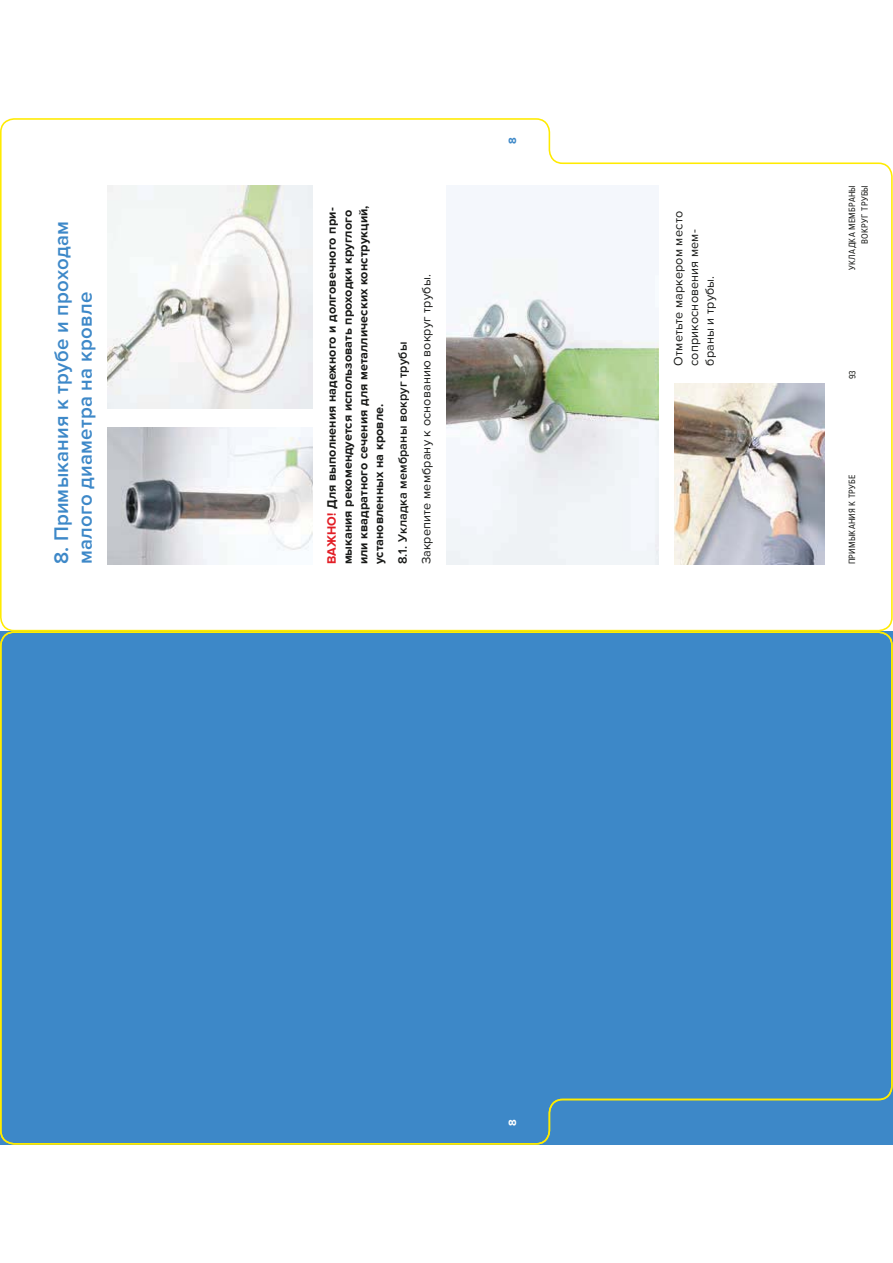
<style>
.page{position:relative;width:893px;height:1263px;background:#fff}
.page>*{position:absolute;margin:0;border:0;box-sizing:border-box;transform-origin:0 0}
.t1{font:600 20.4px/23.5px "Proxima Nova";letter-spacing:.01em;color:#3d88c8}
.t2{font:700 12.6px/15.8px "Proxima Nova";letter-spacing:.005em;color:#181917}
.t3{font:12.6px/15.8px "Proxima Nova";letter-spacing:.01em;color:#181917}
.t4{font:600 12.6px "Proxima Nova";letter-spacing:.01em;color:#181917}
.t5{font:700 10.95px "Proxima Nova A";color:#3d88c8}
.t6{font:700 10.95px "Proxima Nova A";color:#fff}
.t7{font:9.45px/12.6px "Proxima Nova Cond";letter-spacing:.03em;color:#181917;text-align:right}
.s1{color:#e21e26}
</style>
<div class="page">
<svg style="left:0;top:118px;width:893px;height:513px"></svg>
<div style="left:0;top:631px;width:893px;height:514px;background:#3d88c8"></div>
<h1 class="t1" style="left:49px;top:564px;width:345px;rotate:-90deg">8. Примыкания к трубе и проходам малого диаметра на кровле</h1>
<p class="t2" style="left:325px;top:564px;width:361px;rotate:-90deg"><span class="s1">ВАЖНО!</span> Для выполнения надежного и долговечного при&shy;мыкания рекомендуется использовать проходки круглого или квадратного сечения для металлических конструкций, установленных на кровле.</p>
<p class="t4" style="left:395px;top:564px;width:224px;rotate:-90deg">8.1. Укладка мембраны вокруг трубы</p>
<p class="t3" style="left:419px;top:564px;width:292px;rotate:-90deg">Закрепите мембрану к основанию вокруг трубы.</p>
<p class="t5" style="left:508px;top:144px;width:8px;rotate:-90deg">8</p>
<p class="t3" style="left:671px;top:366px;width:156px;rotate:-90deg">Отметьте маркером место соприкосновения мем&shy;браны и трубы.</p>
<p class="t7" style="left:846px;top:270px;width:86px;rotate:-90deg">УКЛАДКА МЕМБРАНЫ<br>ВОКРУГ ТРУБЫ</p>
<p class="t7" style="left:846px;top:379px;width:11px;rotate:-90deg">93</p>
<p class="t7" style="left:846px;top:564px;width:91px;rotate:-90deg">ПРИМЫКАНИЯ К ТРУБЕ</p>
<p class="t6" style="left:508px;top:1126px;width:8px;rotate:-90deg">8</p>
</div>
